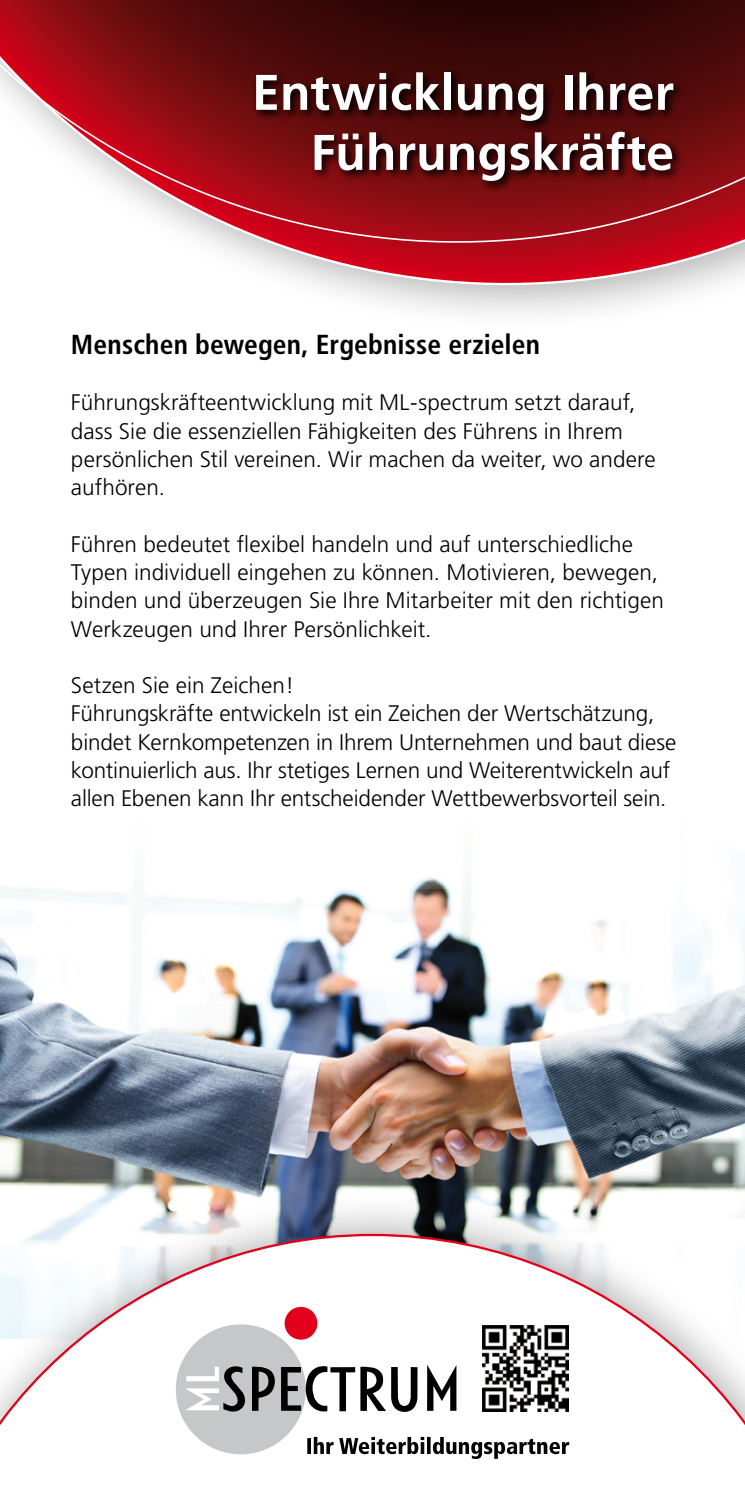
<style>
.page{position:relative;width:745px;height:1489px;background:#fff}
.page>*{position:absolute;margin:0;border:0;box-sizing:border-box;transform-origin:0 0}
.t1{font:700 50px/60px "Frutiger";letter-spacing:.005em;color:#fff;text-align:right}
.t2{font:700 condensed 27.5px "Frutiger";letter-spacing:.005em;color:#000}
.t3{font:300 22.5px/28.2px "Frutiger";color:#000}
</style>
<div class="page">
<img style="left:0;top:888px;width:744px;height:301px">
<svg style="left:0;top:0;width:744px;height:315px"></svg>
<svg style="left:252px;top:69px;width:432px;height:123px;background:#4c0909"></svg>
<div style="left:0;top:1189px;width:744px;height:299px;background:#000;opacity:.3"></div>
<svg style="left:0;top:1233px;width:744px;height:255px"></svg>
<svg style="left:307px;top:1436px;width:261px;height:22px"></svg>
<div style="left:176px;top:1324px;width:129px;height:130px;background:#c6c7c8;border-radius:50%"></div>
<div style="left:284px;top:1306px;width:33px;height:33px;background:#e2001a;border-radius:50%"></div>
<svg style="left:185px;top:1366px;width:61px;height:46px"></svg>
<svg style="left:427px;top:1364px;width:29px;height:46px"></svg>
<svg style="left:252px;top:1362px;width:165px;height:51px"></svg>
<img style="left:482px;top:1325px;width:86px;height:86px">
<h1 class="t1" style="left:252px;top:62px;width:423px">Entwicklung Ihrer<br>Führungskräfte</h1>
<p class="t2" style="left:71px;top:328px;width:470px">Menschen bewegen, Ergebnisse erzielen</p>
<p class="t3" style="left:71px;top:388px;width:586px">Führungskräfteentwicklung mit ML-spectrum setzt darauf, dass Sie die essenziellen Fähigkeiten des Führens in Ihrem persönlichen Stil vereinen. Wir machen da weiter, wo andere aufhören.</p>
<p class="t3" style="left:71px;top:530px;width:594px">Führen bedeutet flexibel handeln und auf unterschiedliche Typen individuell eingehen zu können. Motivieren, bewegen, binden und überzeugen Sie Ihre Mitarbeiter mit den richtigen Werkzeugen und Ihrer Persönlichkeit.</p>
<p class="t3" style="left:71px;top:671px;width:606px">Setzen Sie ein Zeichen!<br>Führungskräfte entwickeln ist ein Zeichen der Wertschätzung, bindet Kernkompetenzen in Ihrem Unternehmen und baut diese kontinuierlich aus. Ihr stetiges Lernen und Weiterentwickeln auf allen Ebenen kann Ihr entscheidender Wettbewerbsvorteil sein.</p>
</div>
